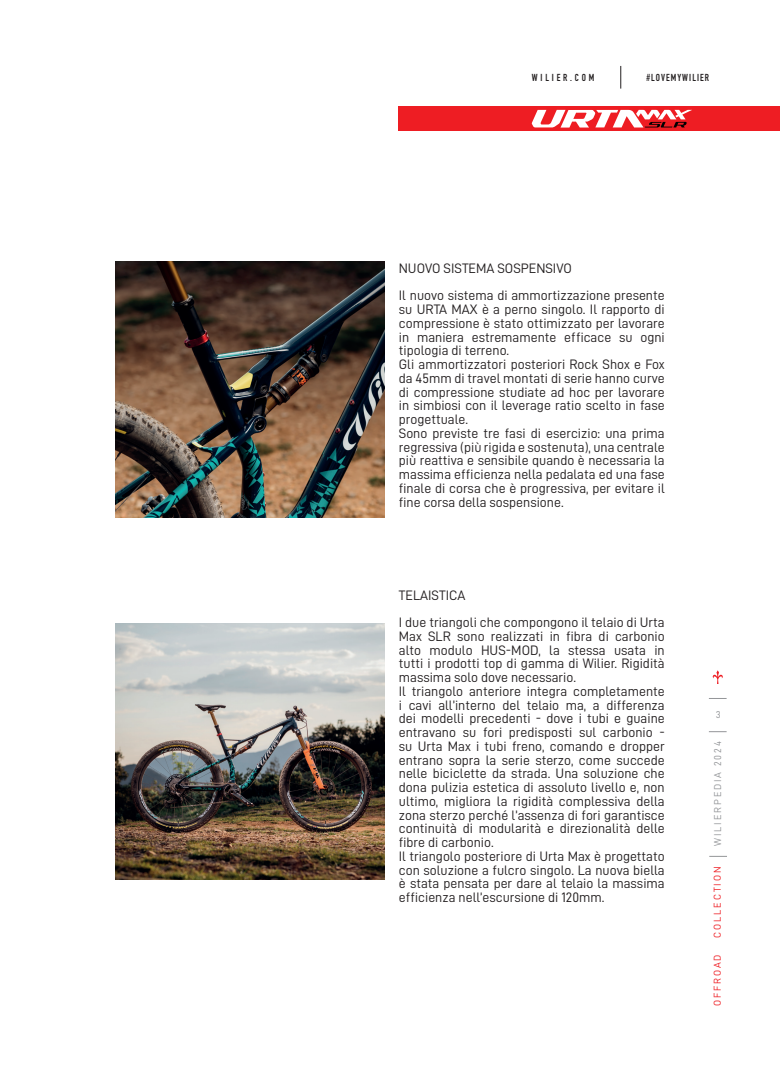
<style>
.page{position:relative;width:780px;height:1088px;background:#fff}
.page>*{position:absolute;margin:0;border:0;box-sizing:border-box;transform-origin:0 0}
.t1{font:13.75px/13.8px "D DIN";color:#231f20}
.t2{font:10px "D DIN";letter-spacing:.19em;color:#ee1d23}
.t3{font:10px "D DIN";letter-spacing:.19em;color:#939598}
.t4{font:10px "DIN Engschrift Std";letter-spacing:.105em;color:#231f20}
.t5{font:10px "DIN Engschrift Std";letter-spacing:.285em;color:#231f20}
</style>
<div class="page">
<img style="left:115px;top:261px;width:269px;height:256px">
<img style="left:115px;top:623px;width:269px;height:256px">
<div style="left:399px;top:106px;width:381px;height:25px;background:#ee1d23"></div>
<svg style="left:709px;top:856px;width:18px;height:1px"></svg>
<svg style="left:709px;top:731px;width:17px;height:1px"></svg>
<svg style="left:708px;top:698px;width:18px;height:1px"></svg>
<svg style="left:712px;top:670px;width:11px;height:14px"></svg>
<svg style="left:620px;top:66px;width:1px;height:23px"></svg>
<svg style="left:531px;top:110px;width:161px;height:18px"></svg>
<p class="t5" style="left:531px;top:71px;width:64px">WILIER.COM</p>
<p class="t4" style="left:646px;top:71px;width:64px">#LOVEMYWILIER</p>
<p class="t1" style="left:399px;top:254px;width:267px;line-height:27.5px">NUOVO SISTEMA SOSPENSIVO<br>Il nuovo sistema di ammortizzazione presente</p>
<p class="t1" style="left:399px;top:302px;width:267px">su URTA MAX è a perno singolo. Il rapporto di compressione è stato ottimizzato per lavorare in maniera estremamente efficace su ogni tipologia di terreno.<br>Gli ammortizzatori posteriori Rock Shox e Fox da 45mm di travel montati di serie hanno curve di compressione studiate ad hoc per lavorare in simbiosi con il leverage ratio scelto in fase progettuale.<br>Sono previste tre fasi di esercizio: una prima regressiva (più rigida e sostenuta), una centrale più reattiva e sensibile quando è necessaria la massima efficienza nella pedalata ed una fase finale di corsa che è progressiva, per evitare il fine corsa della sospensione.</p>
<p class="t1" style="left:399px;top:581px;width:267px;line-height:27.5px">TELAISTICA<br>I due triangoli che compongono il telaio di Urta</p>
<p class="t1" style="left:399px;top:629px;width:267px">Max SLR sono realizzati in fibra di carbonio alto modulo HUS-MOD, la stessa usata in tutti i prodotti top di gamma di Wilier. Rigidità massima solo dove necessario.<br>Il triangolo anteriore integra completamente i cavi all’interno del telaio ma, a differenza dei modelli precedenti - dove i tubi e guaine entravano su fori predisposti sul carbonio - su Urta Max i tubi freno, comando e dropper entrano sopra la serie sterzo, come succede nelle biciclette da strada. Una soluzione che dona pulizia estetica di assoluto livello e, non ultimo, migliora la rigidità complessiva della zona sterzo perché l’assenza di fori garantisce continuità di modularità e direzionalità delle fibre di carbonio.<br>Il triangolo posteriore di Urta Max è progettato con soluzione a fulcro singolo. La nuova biella è stata pensata per dare al telaio la massima efficienza nell’escursione di 120mm.</p>
<p class="t3" style="left:715px;top:709px;width:6px">3</p>
<p class="t3" style="left:712px;top:846px;width:106px;rotate:-90deg">WILIERPEDIA 2024</p>
<p class="t2" style="left:711px;top:938px;width:72px;rotate:-90deg">COLLECTION</p>
<p class="t2" style="left:711px;top:1006px;width:53px;rotate:-90deg">OFFROAD</p>
</div>
